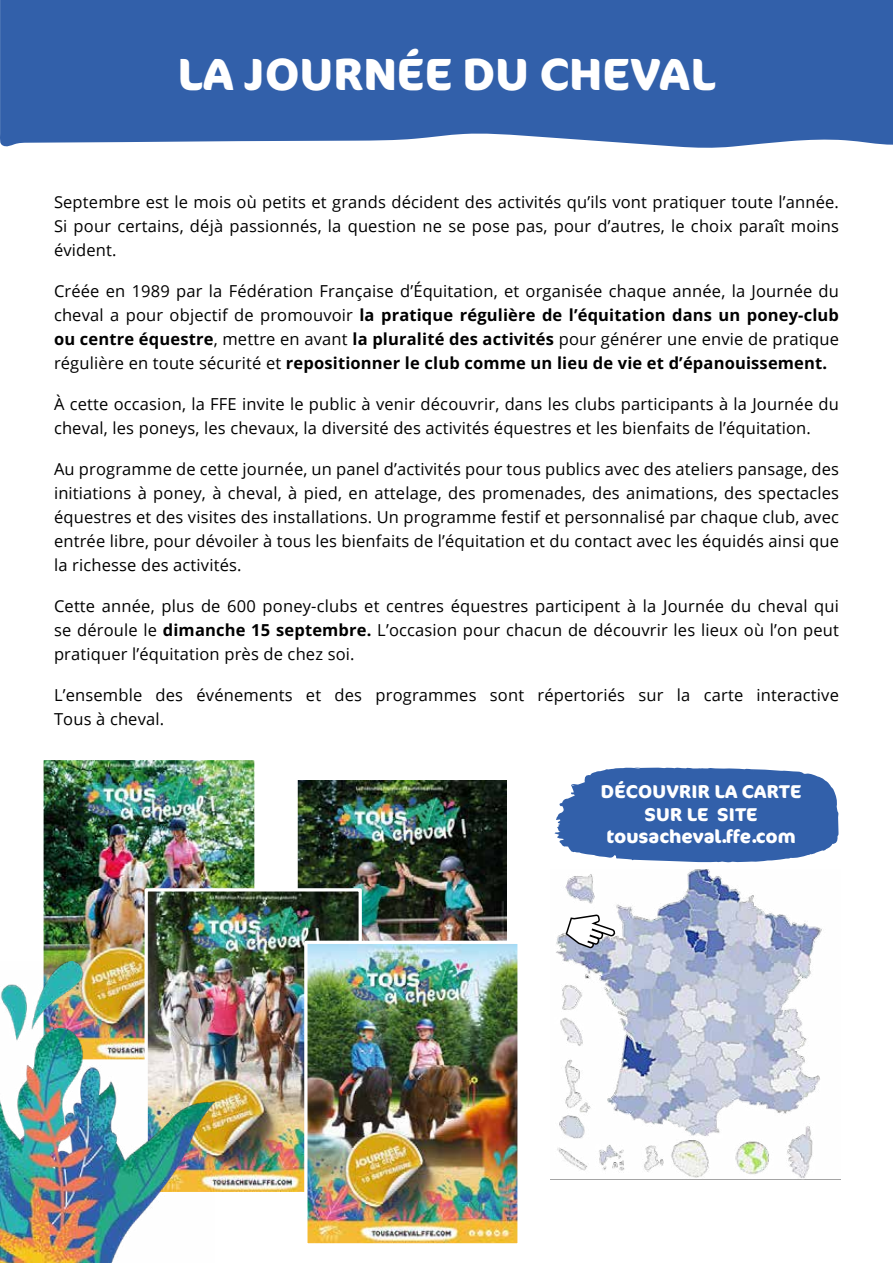
<style>
.page{position:relative;width:893px;height:1263px;background:#fff}
.page>*{position:absolute;margin:0;border:0;box-sizing:border-box;transform-origin:0 0}
.t1{font:700 45px "Cocon Pro";letter-spacing:.01em;color:#fff}
.t2{font:700 18.6px/22.2px "Cocon Pro";color:#fff;text-align:center}
.t3{font:16.5px/24px "Open Sans";letter-spacing:.01em;color:#000;text-align:justify}
.s1{font-weight:700}
</style>
<div class="page">
<div style="left:0;top:0;width:893px;height:148px;background:#3260aa"></div>
<img style="left:298px;top:780px;width:208px;height:161px">
<img style="left:44px;top:761px;width:210px;height:200px">
<div style="left:40px;top:757px;width:218px;height:306px;border:3px solid #fff"></div>
<img style="left:149px;top:892px;width:209px;height:299px">
<div style="left:145px;top:888px;width:217px;height:307px;border:3px solid #fff"></div>
<svg style="left:555px;top:767px;width:284px;height:96px;background:#4c74b5"></svg>
<img style="left:556px;top:869px;width:266px;height:309px">
<img style="left:0;top:961px;width:215px;height:302px">
<img style="left:308px;top:945px;width:209px;height:297px">
<div style="left:304px;top:941px;width:217px;height:305px;border:3px solid #fff"></div>
<svg style="left:566px;top:914px;width:49px;height:35px"></svg>
<h1 class="t1" style="left:178px;top:43px;width:539px">LA JOURNÉE DU CHEVAL</h1>
<p class="t3" style="left:54px;top:190px;width:787px">Septembre est le mois où petits et grands décident des activités qu’ils vont pratiquer toute l’année.<br>Si pour certains, déjà passionnés, la question ne se pose pas, pour d’autres, le choix paraît moins évident.</p>
<p class="t3" style="left:54px;top:279px;width:787px">Créée en 1989 par la Fédération Française d’Équitation, et organisée chaque année, la Journée du cheval a pour objectif de promouvoir <span class="s1">la pratique régulière de l’équitation dans un poney-club ou centre équestre</span>, mettre en avant <span class="s1">la pluralité des activités</span> pour générer une envie de pratique régulière en toute sécurité et <span class="s1">repositionner le club comme un lieu de vie et d’épanouissement.</span></p>
<p class="t3" style="left:54px;top:392px;width:786px">À cette occasion, la FFE invite le public à venir découvrir, dans les clubs participants à la Journée du cheval, les poneys, les chevaux, la diversité des activités équestres et les bienfaits de l’équitation.</p>
<p class="t3" style="left:54px;top:457px;width:787px">Au programme de cette journée, un panel d’activités pour tous publics avec des ateliers pansage, des initiations à poney, à cheval, à pied, en attelage, des promenades, des animations, des spectacles équestres et des visites des installations. Un programme festif et personnalisé par chaque club, avec entrée libre, pour dévoiler à tous les bienfaits de l’équitation et du contact avec les équidés ainsi que la richesse des activités.</p>
<p class="t3" style="left:54px;top:594px;width:787px">Cette année, plus de 600 poney-clubs et centres équestres participent à la Journée du cheval qui se déroule le <span class="s1">dimanche 15 septembre.</span> L’occasion pour chacun de découvrir les lieux où l’on peut pratiquer l’équitation près de chez soi.</p>
<p class="t3" style="left:54px;top:683px;width:786px">L’ensemble des événements et des programmes sont répertoriés sur la carte interactive<br>Tous à cheval.</p>
<p class="t2" style="left:601px;top:780px;width:202px">DÉCOUVRIR LA CARTE<br>SUR LE SITE tousacheval.ffe.com</p>
</div>
